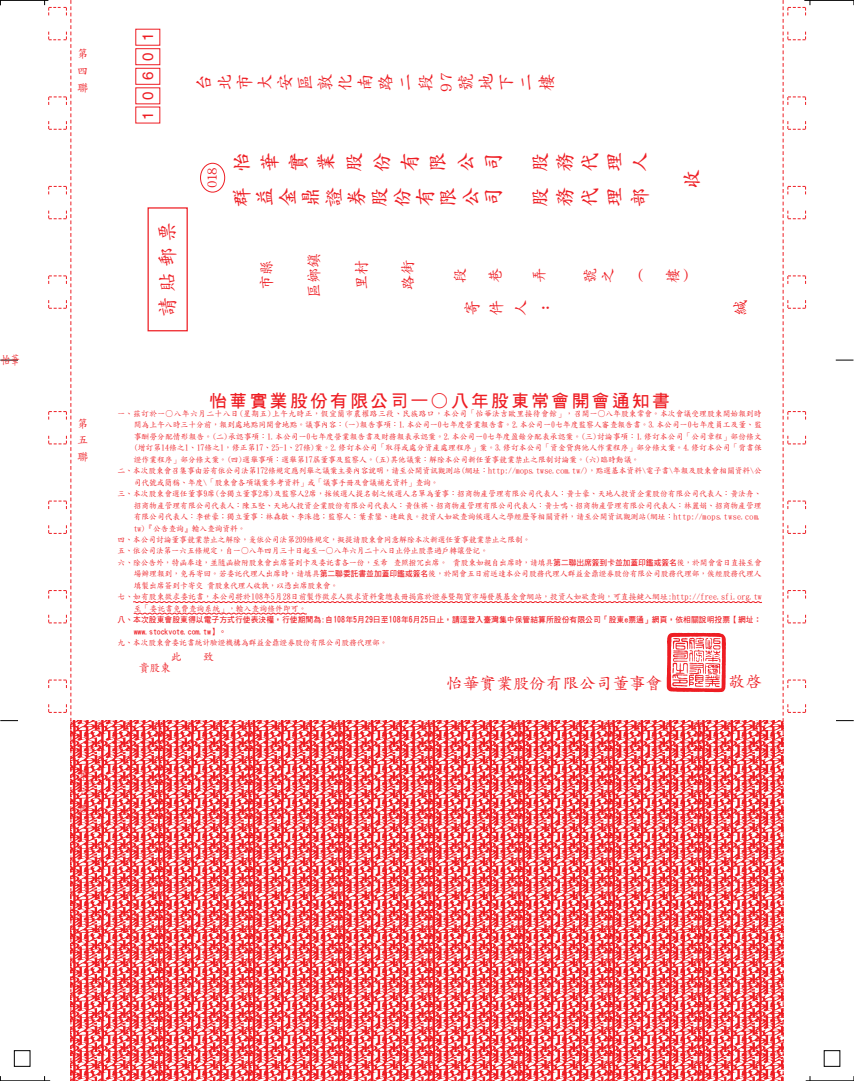
<style>
.page{position:relative;width:854px;height:1081px;background:#fff}
.page>*{position:absolute;margin:0;border:0;box-sizing:border-box;transform-origin:0 0}
.t1{font:700 20px/22.9px "Zen Kai";color:#ee1d23;text-align:justify}
.t2{font:500 20px "Zen Kai";color:#ee1d23}
.t3{font:17.5px "DF Hei Bd HK BF";letter-spacing:.15em;color:#ee1d23}
.t4{font:500 17.5px/20.1px "Zen Kai";color:#ee1d23}
.t5{font:16.25px "DF Kai Shu Md HK BF";color:#ee1d23}
.t6{font:500 16.25px/24.2px "Zen Kai";color:#ee1d23;text-align:justify}
.t7{font:500 15px/17.5px "Zen Kai";color:#ee1d23}
.t8{font:15px "Helvetica";letter-spacing:.75em;color:#ee1d23}
.t9{font:500 12.5px "Zen Kai";color:#ee1d23;scale:.75 1}
.t10{font:11.25px/16.9px "DF Kai Shu Md HK BF";color:#ee1d23;text-align:justify}
.t11{font:11.25px "DF Kai Shu Md HK BF";color:#ee1d23;scale:.95 1}
.t12{font:8.12px "DF Kai Shu Md HK BF";letter-spacing:.005em;color:#ee1d23;scale:.95 1}
.t13{font:8.12px/11.5px "DF Hei Bd HK BF";letter-spacing:.015em;color:#ee1d23;scale:.95 1}
.t14{font:8.12px "DF Kai Shu Md HK BF";letter-spacing:.055em;color:#ee1d23;scale:.95 1}
.s1{font-family:"DF Hei Bd HK BF"}
</style>
<div class="page">
<hr style="left:806px;top:1080px;width:48px;height:1px;background:#000">
<div style="left:824px;top:1050px;width:16px;height:16px;border:1px solid #000"></div>
<hr style="left:804px;top:0;width:50px;height:1px;background:#000">
<hr style="left:0;top:1080px;width:50px;height:1px;background:#000">
<div style="left:14px;top:1050px;width:16px;height:16px;border:1px solid #000"></div>
<hr style="left:0;top:0;width:48px;height:1px;background:#000">
<svg style="left:0;top:360px;width:18px;height:1px"></svg>
<svg style="left:0;top:720px;width:18px;height:1px"></svg>
<svg style="left:836px;top:360px;width:17px;height:1px"></svg>
<svg style="left:836px;top:720px;width:18px;height:1px"></svg>
<svg style="left:44px;top:0;width:28px;height:1081px"></svg>
<div style="left:48px;top:16px;width:19px;height:15px;background:#fff"></div>
<svg style="left:783px;top:0;width:28px;height:1081px"></svg>
<div style="left:787px;top:285px;width:19px;height:14px;background:#fff"></div>
<div style="left:200px;top:163px;width:25px;height:29px;border:1px solid #ee1d23;border-radius:50%"></div>
<div style="left:135px;top:68px;width:25px;height:17px;border:1px solid #ee1d23"></div>
<div style="left:135px;top:48px;width:25px;height:17px;border:1px solid #ee1d23"></div>
<div style="left:148px;top:207px;width:40px;height:124px;border:1px solid #ee1d23"></div>
<svg style="left:133px;top:601px;width:629px;height:2px"></svg>
<svg style="left:133px;top:612px;width:174px;height:3px"></svg>
<img style="left:666px;top:632px;width:60px;height:60px">
<img style="left:71px;top:720px;width:712px;height:361px">
<h3 class="t9" style="left:1px;top:354px;width:26px">怡華</h3>
<h3 class="t10" style="left:77px;top:45px;width:12px">第四聯</h3>
<h3 class="t8" style="left:139px;top:120px;width:88px;rotate:-90deg">10601</h3>
<h1 class="t2" style="left:157px;top:317px;width:96px;rotate:-90deg">請貼郵票</h1>
<h2 class="t4" style="left:436px;top:92px;width:22px;rotate:-90deg">97</h2>
<h2 class="t4" style="left:194px;top:91px;width:19px;rotate:-90deg">台北市大安區敦化南路二段</h2>
<h2 class="t4" style="left:456px;top:91px;width:19px;text-align:justify;rotate:-90deg">號地下二樓</h2>
<h3 class="t7" style="left:203px;top:188px;width:22px;rotate:-90deg">018</h3>
<h1 class="t1" style="left:228px;top:172px;width:21px;line-height:28px;rotate:-90deg">怡華實業股份有限公司</h1>
<h1 class="t1" style="left:528px;top:172px;width:21px;line-height:25px;rotate:-90deg">股務代理人</h1>
<h1 class="t1" style="left:231px;top:207px;width:21px;rotate:-90deg">群益金鼎證券股份有限公司</h1>
<h1 class="t1" style="left:528px;top:207px;width:21px;line-height:25px;rotate:-90deg">股務代理部</h1>
<h1 class="t1" style="left:681px;top:189px;width:21px;rotate:-90deg">收</h1>
<h3 class="t7" style="left:258px;top:290px;width:31px;rotate:-90deg">市縣</h3>
<h3 class="t7" style="left:305px;top:298px;width:46px;rotate:-90deg">區鄉鎮</h3>
<h3 class="t7" style="left:353px;top:290px;width:31px;rotate:-90deg">里村</h3>
<h3 class="t7" style="left:399px;top:290px;width:31px;rotate:-90deg">路街</h3>
<h3 class="t7" style="left:452px;top:283px;width:16px;rotate:-90deg">段</h3>
<h3 class="t7" style="left:487px;top:283px;width:16px;rotate:-90deg">巷</h3>
<h3 class="t7" style="left:530px;top:283px;width:16px;rotate:-90deg">弄</h3>
<h3 class="t7" style="left:582px;top:283px;width:16px;rotate:-90deg">號之</h3>
<h3 class="t7" style="left:664px;top:283px;width:16px;rotate:-90deg">樓</h3>
<h3 class="t7" style="left:637px;top:266px;width:9px">(</h3>
<h3 class="t7" style="left:682px;top:266px;width:9px">)</h3>
<h3 class="t6" style="left:460px;top:316px;width:17px;rotate:-90deg">寄件人:</h3>
<h3 class="t6" style="left:728px;top:316px;width:18px;rotate:-90deg">緘</h3>
<h3 class="t10" style="left:77px;top:415px;width:12px">第五聯</h3>
<h2 class="t3" style="left:209px;top:392px;width:462px">怡華實業股份有限公司一○八年股東常會開會通知書</h2>
<p class="t14" style="left:118px;top:409px;width:680px">一、茲訂於一○八年六月二十八日(星期五)上午九時正，假宜蘭市農權路三段、民族路口，本公司「怡華法吉歐里接待會館」，召開一○八年股東常會。本次會議受理股東開始報到時</p>
<p class="t12" style="left:134px;top:421px;width:662px">間為上午八時三十分前，報到處地點同開會地點。議事內容：一( )報告事項：1.本公司一0七年度營業報告書。2.本公司一0七年度監察人審查報告書。3.本公司一0七年度員工及董、監</p>
<p class="t12" style="left:134px;top:432px;width:663px">事酬勞分配情形報告。(二)承認事項：1.本公司一0七年度營業報告書及財務報表承認案。2.本公司一0七年度盈餘分配表承認案。(三)討論事項：1.修訂本公司「公司章程」部份條文</p>
<p class="t12" style="left:134px;top:444px;width:662px">(增訂第14條之、1 17條之1，修正第17、25-1、27條案) 。2.修訂本公司「取得或處分資產處理程序」案。3.修訂本公司「資金貸與他人作業程序」部分條文案。4.修訂本公司「背書保</p>
<p class="t12" style="left:134px;top:455px;width:533px">證作業程序」部分條文案。(四)選舉事項：選舉第17屆董事及監察人。(五)其他議案：解除本公司新任董事競業禁止之限制討論案。(六)臨時動議。</p>
<p class="t12" style="left:118px;top:466px;width:680px">二、本次股東會召集事由若有依公司法第172條規定應列舉之議案主要內容說明，請至公開資訊觀測站(網址：http://mops.twse.com.tw ，) / 點選基本資料\電子書\年報及股東會相關資料公\</p>
<p class="t12" style="left:134px;top:478px;width:322px">司代號或簡稱、年度\「股東會各項議案參考資料」或「議事手冊及會議補充資料」查詢。</p>
<p class="t12" style="left:118px;top:489px;width:679px">三、本次股東會選任董事席9 (含獨立董事席2 )及監察人席2 ，採候選人提名制之候選人名單為董事：招商物產管理有限公司代表人：黃士豪、天地人投資企業股份有限公司代表人：黃法舟、</p>
<p class="t12" style="left:134px;top:501px;width:662px">招商物產管理有限公司代表人：陳玉堅、天地人投資企業股份有限公司代表人：黃佳祺、招商物產管理有限公司代表人：黃士鳴、招商物產管理有限公司代表人：林麗娟、招商物產管理</p>
<p class="t12" style="left:134px;top:512px;width:663px">有限公司代表人：李世豪；獨立董事：林森敏、李洙德；監察人：葉素鑾、連啟良。投資人如欲查詢候選人之學經歷等相關資料，請至公開資訊觀測站(網址：http://mops.twse.com.</p>
<p class="t12" style="left:134px;top:524px;width:119px">tw)『公告查詢』輸入查詢資料。</p>
<p class="t12" style="left:118px;top:535px;width:436px">四、本公司討論董事競業禁止之解除，爰依公司法第209條規定，擬提請股東會同意解除本次新選任董事競業禁止之限制。</p>
<p class="t12" style="left:118px;top:547px;width:392px">五、依公司法第一六五條規定，自一○八年四月三十日起至一○八年六月二十八日止停止股票過戶轉讓登記。</p>
<p class="t12" style="left:453px;top:558px;width:326px">貴股東如親自出席時，請填具<span class="s1">第二聯出席簽到卡並加蓋印鑑或簽名</span>後，於開會當日直接至會</p>
<p class="t12" style="left:118px;top:558px;width:286px">六、除公告外，特函奉達，並隨函檢附股東會出席簽到卡及委託書各一份，至希</p>
<p class="t12" style="left:134px;top:570px;width:662px">場辦理報到，免再寄回。若委託代理人出席時，請填具<span class="s1">第二聯委託書並加蓋印鑑或簽名</span>後，於開會五日前送達本公司股務代理人群益金鼎證券股份有限公司股務代理部，俟經股務代理人</p>
<p class="t12" style="left:207px;top:581px;width:140px">貴股東代理人收執，以憑出席股東會。</p>
<p class="t12" style="left:393px;top:558px;width:58px">查照撥冗出席。</p>
<p class="t12" style="left:134px;top:581px;width:75px">填製出席簽到卡寄交</p>
<p class="t12" style="left:118px;top:593px;width:680px">七、如有股東徵求委託書，本公司將於108年月5 28日前製作徵求人徵求資料彙總表冊揭露於證券暨期貨市場發展基金會網站，投資人如欲查詢，可直接鍵入網址:http://free.sfi.org.tw</p>
<p class="t12" style="left:134px;top:604px;width:183px">至「委託書免費查詢系統」，輸入查詢條件即可。</p>
<p class="t13" style="left:134px;top:614px;width:662px;text-indent:-16px">八、本次股東會股東得以電子方式行使表決權，行使期間為自: 108年月5 29日至108年月6 25日止，請逕登入臺灣集中保管結算所股份有限公司「股東e票通」網頁，依相關說明投票【網址：www.stockvote.com.tw【。</p>
<p class="t12" style="left:118px;top:639px;width:286px">九、本次股東會委託書統計驗證機構為群益金鼎證券股份有限公司股務代理部。</p>
<h3 class="t11" style="left:203px;top:651px;width:13px">致</h3>
<h3 class="t11" style="left:171px;top:651px;width:13px">此</h3>
<h3 class="t11" style="left:139px;top:662px;width:35px">貴股東</h3>
<h3 class="t6" style="left:729px;top:669px;width:35px">敬啟</h3>
<h3 class="t5" style="left:446px;top:674px;width:217px">怡華實業股份有限公司董事會</h3>
<h3 class="t10" style="left:78px;top:766px;width:12px">第六聯</h3>
</div>
